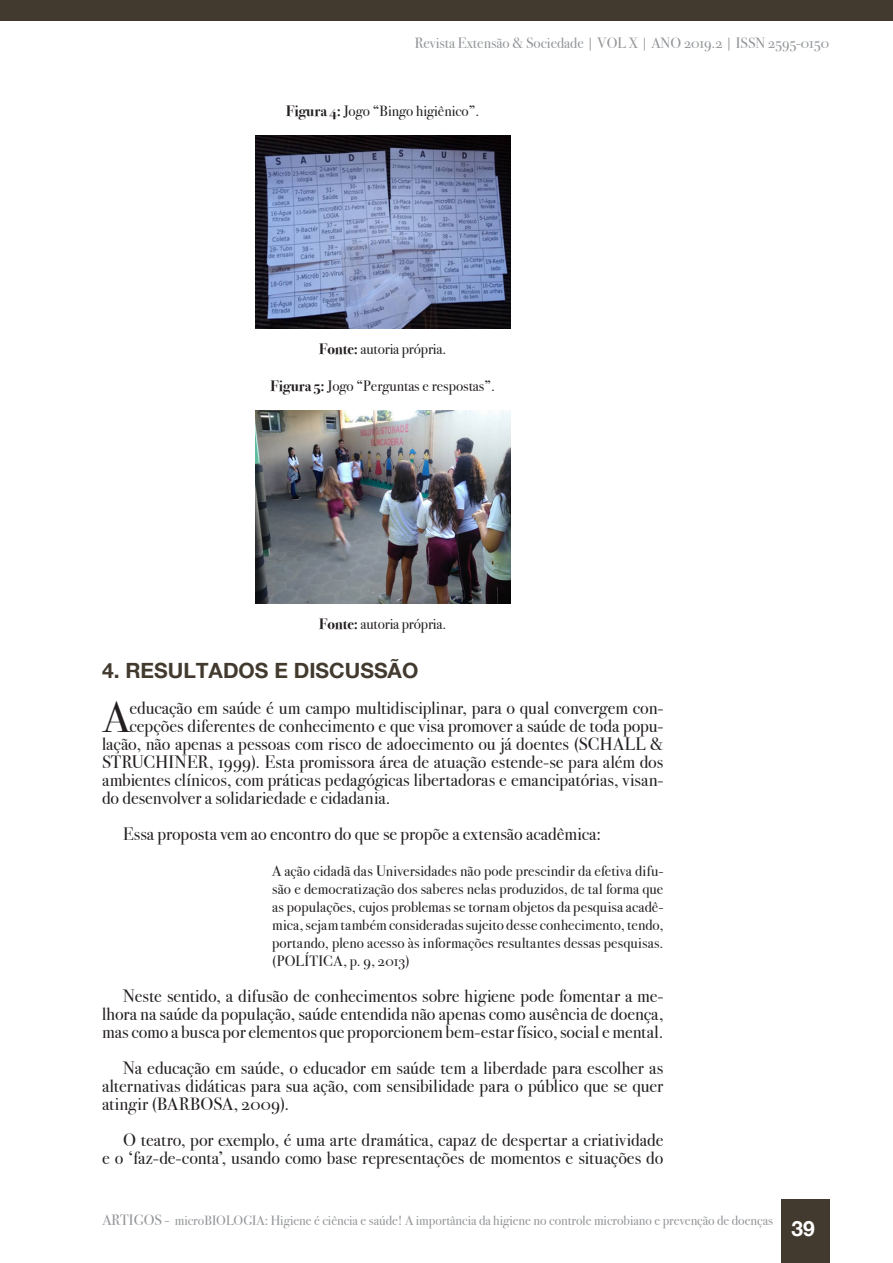
<style>
.page{position:relative;width:893px;height:1263px;background:#fff}
.page>*{position:absolute;margin:0;border:0;box-sizing:border-box;transform-origin:0 0}
.TEXTO{font:43.8px "Bodoni Svty Two OSITCTT";color:#231f20}
.INTERTITULOS{font:700 21px "Helvetica Neue";color:#423a2f}
.t1{font:700 21px "Helvetica Neue";color:#fff}
.TEXTO-2{font:18px/18px "Bodoni Svty Two OSITCTT";color:#231f20;text-align:justify}
.CITAÇÕES{font:15px/18px "Bodoni Svty Two OSITCTT";letter-spacing:.01em;color:#231f20;text-align:justify}
.LEGENDAS{font:15px "Bodoni Svty Two OSITCTT";color:#231f20}
.t2{font:15px "Bodoni Svty Two OSITCTT";color:#939598}
.t3{font:13.5px "Bodoni Svty Two OSITCTT";color:#939598}
.s1{font-weight:700}
.s2{font-size:15px}
</style>
<div class="page">
<div style="left:781px;top:1199px;width:48px;height:64px;background:#423a2f"></div>
<div style="left:0;top:0;width:893px;height:21px;background:#423a2f"></div>
<img style="left:255px;top:136px;width:255px;height:193px">
<img style="left:255px;top:410px;width:255px;height:193px">
<p class="t2" style="left:415px;top:34px;width:416px">Revista Extensão &amp; Sociedade | VOL X | ANO 2019.2 | ISSN 2595-0150</p>
<p class="LEGENDAS" style="left:286px;top:102px;width:195px"><span class="s1">Figura 4:</span> Jogo “Bingo higiênico”.</p>
<p class="LEGENDAS" style="left:319px;top:340px;width:129px"><span class="s1">Fonte:</span> autoria própria.</p>
<p class="LEGENDAS" style="left:270px;top:377px;width:226px"><span class="s1">Figura 5:</span> Jogo “Perguntas e respostas”.</p>
<p class="LEGENDAS" style="left:319px;top:615px;width:129px"><span class="s1">Fonte:</span> autoria própria.</p>
<p class="INTERTITULOS" style="left:102px;top:658px;width:318px">4. RESULTADOS E DISCUSSÃO</p>
<p class="TEXTO" style="left:103px;top:691px;width:28px">A</p>
<p class="TEXTO-2" style="left:130px;top:699px;width:535px">educação em saúde é um campo multidisciplinar, para o qual convergem con-</p>
<p class="TEXTO-2" style="left:130px;top:717px;width:535px">cepções diferentes de conhecimento e que visa promover a saúde de toda popu-</p>
<p class="TEXTO-2" style="left:102px;top:735px;width:563px">lação, não apenas a pessoas com risco de adoecimento ou já doentes (SCHALL &amp;</p>
<p class="TEXTO-2" style="left:102px;top:753px;width:563px">STRUCHINER, 1999). Esta promissora área de atuação estende-se para além dos</p>
<p class="TEXTO-2" style="left:102px;top:771px;width:563px">ambientes clínicos, com práticas pedagógicas libertadoras e emancipatórias, visan-</p>
<p class="TEXTO-2" style="left:102px;top:789px;width:290px">do desenvolver a solidariedade e cidadania.</p>
<p class="TEXTO-2" style="left:123px;top:825px;width:479px">Essa proposta vem ao encontro do que se propõe a extensão acadêmica:</p>
<p class="CITAÇÕES" style="left:272px;top:862px;width:393px">A ação cidadã das Universidades não pode prescindir da efetiva difu&shy;são e democratização dos saberes nelas produzidos, de tal forma que as populações, cujos problemas se tornam objetos da pesquisa acadê&shy;mica, sejam também consideradas sujeito desse conhecimento, tendo, portando, pleno acesso às informações resultantes dessas pesquisas. (POLÍTICA, p. 9, 2013)</p>
<p class="TEXTO-2" style="left:102px;top:987px;width:563px;text-indent:21px">Neste sentido, a difusão de conhecimentos sobre higiene pode fomentar a me&shy;lhora na saúde da população, saúde entendida não apenas como ausência de doença, mas como a busca por elementos que proporcionem bem-estar físico, social e mental.</p>
<p class="TEXTO-2" style="left:102px;top:1059px;width:563px;text-indent:21px">Na educação em saúde, o educador em saúde tem a liberdade para escolher as alternativas didáticas para sua ação, com sensibilidade para o público que se quer atingir (BARBOSA, 2009).</p>
<p class="TEXTO-2" style="left:102px;top:1131px;width:563px;text-align:right">O teatro, por exemplo, é uma arte dramática, capaz de despertar a criatividade<br>e o ‘faz-de-conta’, usando como base representações de momentos e situações do</p>
<p class="t3" style="left:102px;top:1212px;width:672px"><span class="s2">ARTIGOS -</span> microBIOLOGIA: Higiene é ciência e saúde! A importância da higiene no controle microbiano e prevenção de doenças</p>
<p class="t1" style="left:791px;top:1216px;width:25px">39</p>
</div>
